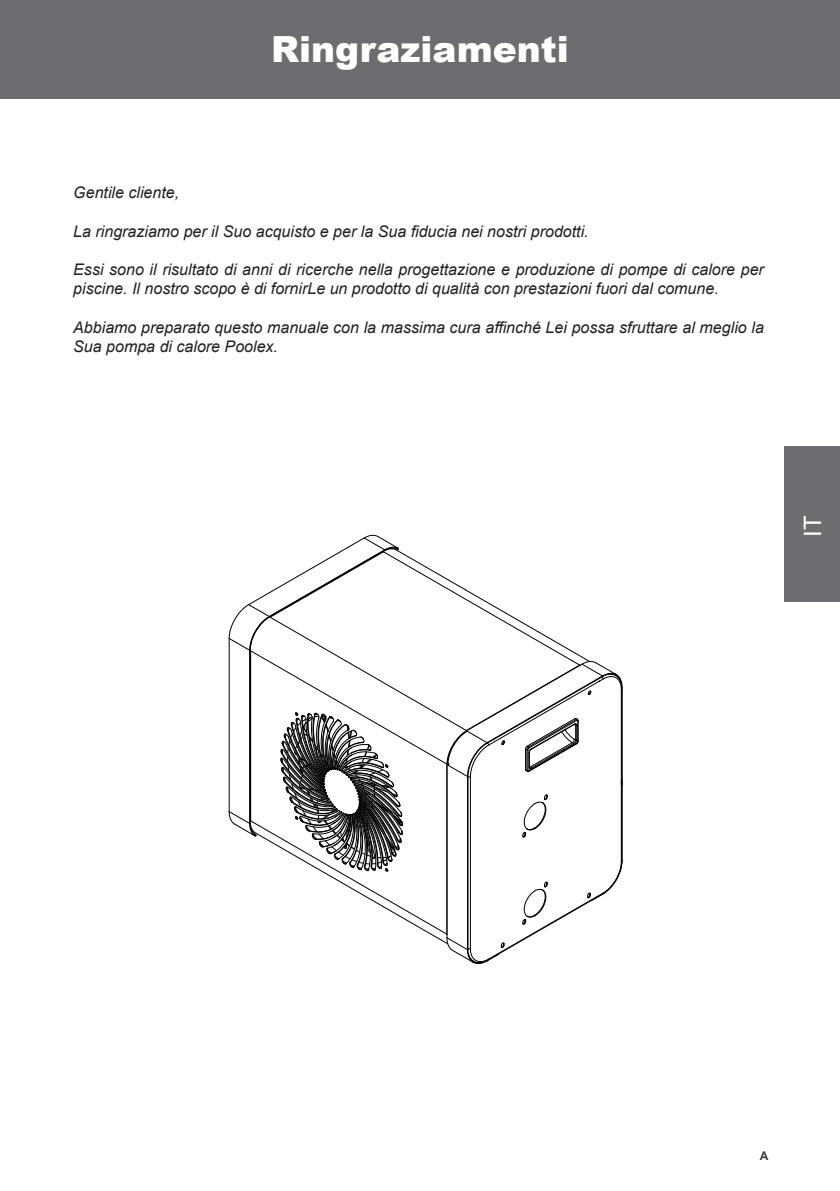
<style>
.page{position:relative;width:840px;height:1191px;background:#fff}
.page>*{position:absolute;margin:0;border:0;box-sizing:border-box;transform-origin:0 0}
.TITRE_Black{font:900 36px "Arial";color:#fff}
.t1{font:24px "Arial";color:#fff}
.TITRE_Black-2{font:italic 16px/19.2px "Arial";color:#231f20}
.t2{font:700 12px "Arial";color:#3e3e3f}
</style>
<div class="page">
<div style="left:0;top:0;width:839px;height:98px;background:#6c6d70"></div>
<div style="left:784px;top:447px;width:55px;height:155px;background:#6c6d70"></div>
<svg style="left:228px;top:534px;width:394px;height:430px"></svg>
<p class="TITRE_Black" style="left:271px;top:23px;width:299px">Ringraziamenti</p>
<p class="TITRE_Black-2" style="left:73px;top:183px;width:107px">Gentile cliente,</p>
<p class="TITRE_Black-2" style="left:73px;top:222px;width:516px">La ringraziamo per il Suo acquisto e per la Sua fiducia nei nostri prodotti.</p>
<p class="TITRE_Black-2" style="left:73px;top:260px;width:691px">Essi sono il risultato di anni di ricerche nella progettazione e produzione di pompe di calore per piscine. Il nostro scopo è di fornirLe un prodotto di qualità con prestazioni fuori dal comune.</p>
<p class="TITRE_Black-2" style="left:73px;top:318px;width:691px">Abbiamo preparato questo manuale con la massima cura affinché Lei possa sfruttare al meglio la<br>Sua pompa di calore Poolex.</p>
<h2 class="t1" style="left:795px;top:537px;width:23px;rotate:-90deg">IT</h2>
<p class="t2" style="left:759px;top:1147px;width:10px">A</p>
</div>
